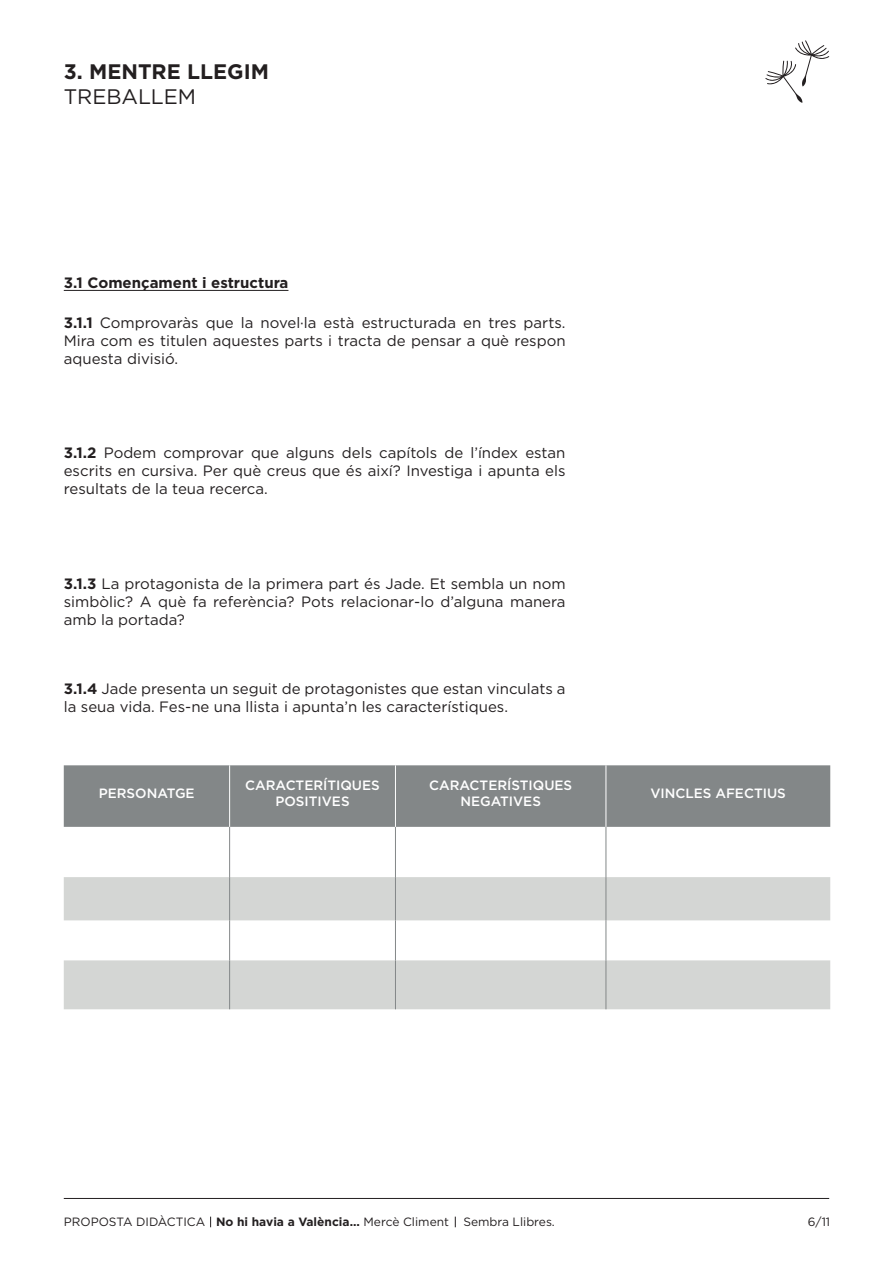
<style>
.page{position:relative;width:893px;height:1263px;background:#fff}
.page>*{position:absolute;margin:0;border:0;box-sizing:border-box;transform-origin:0 0}
.GOTHAM_BOLD{font:700 21px "Gotham";color:#231f20}
.GOTHAM_BOLD-2{font:21px "Gotham";color:#231f20}
.ABANÇ_DE_C__COS{font:15px/18px "Gotham";color:#231f20;text-align:justify}
.ABANÇ_DE_C__COS-2{font:700 15px "Gotham";color:#231f20}
.PARLEM__COS{font:500 13.5px/16.2px "Gotham";color:#fff;text-align:center}
.t1{font:12px "Gotham";color:#231f20}
.s1{font-weight:700}
</style>
<div class="page">
<hr style="left:64px;top:1198px;width:765px;height:1px;background:#231f20">
<svg style="left:765px;top:40px;width:64px;height:63px"></svg>
<hr style="left:64px;top:290px;width:224px;height:1px;background:#231f20">
<div style="left:64px;top:765px;width:766px;height:62px;background:#838788"></div>
<svg style="left:64px;top:877px;width:766px;height:132px;fill:#d4d6d4"></svg>
<hr style="left:229px;top:827px;width:1px;height:50px;background:#838788">
<hr style="left:395px;top:827px;width:1px;height:50px;background:#838788">
<hr style="left:229px;top:877px;width:1px;height:43px;background:#838788">
<hr style="left:229px;top:920px;width:1px;height:40px;background:#838788">
<hr style="left:395px;top:920px;width:1px;height:40px;background:#838788">
<hr style="left:229px;top:960px;width:1px;height:49px;background:#838788">
<hr style="left:395px;top:960px;width:1px;height:49px;background:#838788">
<hr style="left:229px;top:765px;width:1px;height:62px;background:#fff">
<hr style="left:395px;top:765px;width:1px;height:62px;background:#fff">
<hr style="left:606px;top:765px;width:1px;height:62px;background:#fff">
<hr style="left:606px;top:827px;width:1px;height:50px;background:#838788">
<hr style="left:395px;top:877px;width:1px;height:43px;background:#838788">
<hr style="left:606px;top:877px;width:1px;height:43px;background:#838788">
<hr style="left:606px;top:960px;width:1px;height:49px;background:#838788">
<hr style="left:606px;top:920px;width:1px;height:40px;background:#838788">
<p class="GOTHAM_BOLD" style="left:64px;top:60px;width:207px">3. MENTRE LLEGIM</p>
<p class="GOTHAM_BOLD-2" style="left:64px;top:83px;width:134px">TREBALLEM</p>
<p class="ABANÇ_DE_C__COS-2" style="left:64px;top:274px;width:226px">3.1 Començament i estructura</p>
<p class="ABANÇ_DE_C__COS" style="left:64px;top:313px;width:503px"><span class="s1">3.1.1</span> Comprovaràs que la novel·la està estructurada en tres parts.<br>Mira com es titulen aquestes parts i tracta de pensar a què respon aquesta divisió.</p>
<p class="ABANÇ_DE_C__COS" style="left:64px;top:444px;width:503px"><span class="s1">3.1.2</span> Podem comprovar que alguns dels capítols de l’índex estan escrits en cursiva. Per què creus que és així? Investiga i apunta els resultats de la teua recerca.</p>
<p class="ABANÇ_DE_C__COS" style="left:64px;top:574px;width:503px"><span class="s1">3.1.3</span> La protagonista de la primera part és Jade. Et sembla un nom simbòlic? A què fa referència? Pots relacionar-lo d’alguna manera amb la portada?</p>
<p class="ABANÇ_DE_C__COS" style="left:64px;top:679px;width:503px"><span class="s1">3.1.4</span> Jade presenta un seguit de protagonistes que estan vinculats a la seua vida. Fes-ne una llista i apunta’n les característiques.</p>
<p class="PARLEM__COS" style="left:99px;top:785px;width:97px">PERSONATGE</p>
<p class="PARLEM__COS" style="left:245px;top:777px;width:136px">CARACTERÍTIQUES<br>POSITIVES</p>
<p class="PARLEM__COS" style="left:429px;top:777px;width:145px">CARACTERÍSTIQUES<br>NEGATIVES</p>
<p class="PARLEM__COS" style="left:650px;top:785px;width:137px">VINCLES AFECTIUS</p>
<p class="t1" style="left:64px;top:1213px;width:493px">PROPOSTA DIDÀCTICA <span class="s1">No hi havia a València...</span> Mercè Climent Sembra Llibres.</p>
<p class="t1" style="left:808px;top:1213px;width:24px">6/11</p>
</div>
